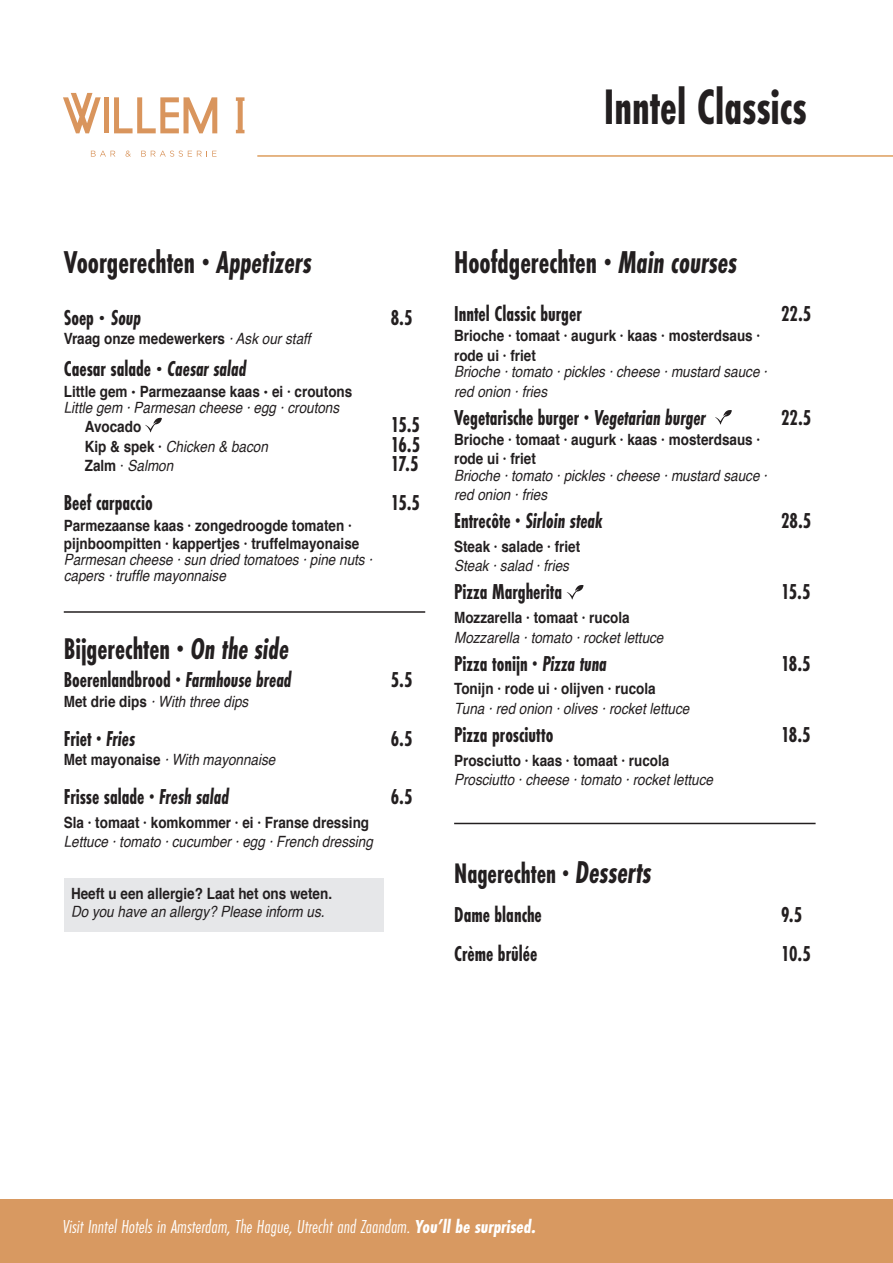
<style>
.page{position:relative;width:893px;height:1263px;background:#fff}
.page>*{position:absolute;margin:0;border:0;box-sizing:border-box;transform-origin:0 0}
.t1{font:700 51.75px "Futura PT Cond";color:#231f20;scale:.87 1}
.t2{font:700 32.85px "Futura PT Cond";color:#231f20;scale:.87 1}
.t3{font:700 31.05px "Futura PT Cond";color:#231f20;scale:.87 1}
.t4{font:700 29.25px "Futura PT Cond";color:#231f20;scale:.87 1}
.t5{font:700 22.35px "Futura PT Cond";color:#231f20;scale:.87 1}
.t6{font:italic 700 22.35px "Futura PT Cond";color:#231f20;scale:.87 1}
.t7{font:italic 19.5px "Futura PT Cond";color:#fff}
.t8{font:italic 15.6px/16.2px "Helvetica";color:#231f20;scale:.87 1}
.t9{font:700 15.6px/19.5px "Helvetica";color:#231f20;scale:.87 1}
.s1{font-style:italic}
.s2{font-family:"Helvetica";font-weight:400;font-size:19.5px}
.s3{font-weight:400;font-style:italic}
.s4{font-weight:700;font-style:normal}
.s5{font-weight:700;font-style:normal;font-size:13.5px}
.s6{font-style:normal}
.s7{font-style:italic;font-size:32.85px}
.s8{font-weight:700}
</style>
<div class="page">
<svg style="left:145px;top:418px;width:17px;height:14px"></svg>
<hr style="left:64px;top:611px;width:361px;height:2px;background:#231f20">
<div style="left:64px;top:878px;width:320px;height:53px;background:#e6e7e9"></div>
<svg style="left:715px;top:410px;width:17px;height:14px"></svg>
<svg style="left:567px;top:585px;width:17px;height:14px"></svg>
<hr style="left:454px;top:823px;width:362px;height:1px;background:#231f20">
<div style="left:0;top:1199px;width:893px;height:64px;background:#d89961"></div>
<hr style="left:257px;top:155px;width:636px;height:2px;background:#dd9d5d">
<svg style="left:91px;top:151px;width:24px;height:6px"></svg>
<svg style="left:125px;top:151px;width:6px;height:6px"></svg>
<svg style="left:141px;top:151px;width:76px;height:6px"></svg>
<div style="left:104px;top:97px;width:5px;height:36px;background:#d9955d"></div>
<svg style="left:114px;top:97px;width:103px;height:36px"></svg>
<svg style="left:63px;top:93px;width:38px;height:40px"></svg>
<svg style="left:236px;top:97px;width:8px;height:36px"></svg>
<h1 class="t1" style="left:604px;top:86px;width:235px">Inntel Classics</h1>
<h2 class="t2" style="left:64px;top:249px;width:286px">Voorgerechten · <span class="s1">Appetizers</span></h2>
<h3 class="t5" style="left:64px;top:308px;width:90px">Soep <span class="s2">•</span> <span class="s1">Soup</span></h3>
<h3 class="t5" style="left:391px;top:308px;width:27px">8.5</h3>
<p class="t9" style="left:64px;top:330px;width:285px">Vraag onze medewerkers <span class="s3">· Ask our staff</span></p>
<h3 class="t5" style="left:64px;top:360px;width:211px">Caesar salade <span class="s2">•</span> <span class="s1">Caesar salad</span></h3>
<p class="t8" style="left:64px;top:384px;width:333px"><span class="s4">Little gem</span> <span class="s5">•</span> <span class="s4">Parmezaanse kaas</span> <span class="s5">•</span> <span class="s4">ei · croutons<br></span>Little gem · Parmesan cheese · egg · croutons</p>
<p class="t9" style="left:85px;top:418px;width:66px">Avocado</p>
<h3 class="t5" style="left:391px;top:416px;width:35px">15.5</h3>
<p class="t8" style="left:85px;top:440px;width:212px"><span class="s4">Kip &amp; spek ·</span> Chicken &amp; bacon</p>
<h3 class="t5" style="left:391px;top:435px;width:35px">16.5</h3>
<p class="t8" style="left:85px;top:459px;width:103px"><span class="s4">Zalm</span> <span class="s6">·</span> Salmon</p>
<h3 class="t5" style="left:391px;top:455px;width:33px">17.5</h3>
<h3 class="t5" style="left:64px;top:494px;width:104px">Beef carpaccio</h3>
<h3 class="t5" style="left:391px;top:494px;width:35px">15.5</h3>
<p class="t9" style="left:64px;top:518px;width:341px;line-height:18px">Parmezaanse kaas · zongedroogde tomaten · pijnboompitten · kappertjes · truffelmayonaise</p>
<p class="t8" style="left:64px;top:553px;width:356px">Parmesan cheese · sun dried tomatoes · pine nuts · capers · truffle mayonnaise</p>
<h3 class="t3" style="left:64px;top:636px;width:260px">Bijgerechten · <span class="s1">On the side</span></h3>
<h3 class="t5" style="left:64px;top:671px;width:263px">Boerenlandbrood · <span class="s1">Farmhouse bread</span></h3>
<h3 class="t5" style="left:391px;top:671px;width:27px">5.5</h3>
<p class="t8" style="left:64px;top:694px;width:214px"><span class="s4">Met drie dips</span> · With three dips</p>
<h3 class="t5" style="left:64px;top:729px;width:84px">Friet · <span class="s1">Fries</span></h3>
<h3 class="t5" style="left:391px;top:729px;width:27px">6.5</h3>
<p class="t8" style="left:64px;top:752px;width:245px"><span class="s4">Met mayonaise</span> · With mayonnaise</p>
<h3 class="t5" style="left:64px;top:788px;width:192px">Frisse salade · <span class="s1">Fresh salad</span></h3>
<h3 class="t5" style="left:391px;top:788px;width:27px">6.5</h3>
<p class="t9" style="left:64px;top:814px;width:352px">Sla · tomaat · komkommer · ei · Franse dressing</p>
<p class="t8" style="left:64px;top:835px;width:357px">Lettuce · tomato · cucumber · egg · French dressing</p>
<p class="t9" style="left:71px;top:885px;width:302px">Heeft u een allergie? Laat het ons weten.</p>
<p class="t8" style="left:71px;top:905px;width:293px">Do you have an allergy? Please inform us.</p>
<h2 class="t2" style="left:454px;top:249px;width:327px">Hoofdgerechten · <span class="s1">Main courses</span></h2>
<h3 class="t5" style="left:454px;top:304px;width:148px">Inntel Classic burger</h3>
<h3 class="t5" style="left:781px;top:304px;width:36px">22.5</h3>
<p class="t9" style="left:454px;top:327px;width:353px">Brioche · tomaat · augurk · kaas · mosterdsaus · rode ui · friet</p>
<p class="t8" style="left:454px;top:363px;width:361px;line-height:19.5px">Brioche · tomato · pickles · cheese · mustard sauce · red onion · fries</p>
<h3 class="t5" style="left:454px;top:408px;width:291px">Vegetarische burger · <span class="s1">Vegetarian burger</span></h3>
<h3 class="t5" style="left:781px;top:408px;width:36px">22.5</h3>
<p class="t9" style="left:454px;top:431px;width:353px">Brioche · tomaat · augurk · kaas · mosterdsaus · rode ui · friet</p>
<p class="t8" style="left:454px;top:467px;width:361px;line-height:19.5px">Brioche · tomato · pickles · cheese · mustard sauce · red onion · fries</p>
<h3 class="t6" style="left:454px;top:512px;width:172px"><span class="s6">Entrecôte ·</span> Sirloin steak</h3>
<h3 class="t5" style="left:781px;top:512px;width:36px">28.5</h3>
<p class="t9" style="left:454px;top:538px;width:146px">Steak · salade · friet</p>
<p class="t8" style="left:454px;top:559px;width:133px">Steak · salad · fries</p>
<h3 class="t5" style="left:454px;top:583px;width:126px">Pizza Margherita</h3>
<h3 class="t5" style="left:781px;top:583px;width:35px">15.5</h3>
<p class="t9" style="left:454px;top:609px;width:203px">Mozzarella · tomaat · rucola</p>
<p class="t8" style="left:454px;top:631px;width:242px">Mozzarella · tomato · rocket lettuce</p>
<h3 class="t5" style="left:454px;top:654px;width:177px">Pizza tonijn · <span class="s1">Pizza tuna</span></h3>
<h3 class="t5" style="left:781px;top:654px;width:35px">18.5</h3>
<p class="t9" style="left:454px;top:681px;width:233px">Tonijn · rode ui · olijven · rucola</p>
<p class="t8" style="left:454px;top:702px;width:272px">Tuna · red onion · olives · rocket lettuce</p>
<h3 class="t5" style="left:454px;top:725px;width:115px">Pizza prosciutto</h3>
<h3 class="t5" style="left:781px;top:725px;width:35px">18.5</h3>
<p class="t9" style="left:454px;top:752px;width:249px">Prosciutto · kaas · tomaat · rucola</p>
<p class="t8" style="left:454px;top:773px;width:299px">Prosciutto · cheese · tomato · rocket lettuce</p>
<h3 class="t4" style="left:454px;top:861px;width:228px">Nagerechten · <span class="s7">Desserts</span></h3>
<h3 class="t5" style="left:454px;top:905px;width:102px">Dame blanche</h3>
<h3 class="t5" style="left:781px;top:905px;width:26px">9.5</h3>
<h3 class="t5" style="left:454px;top:944px;width:97px">Crème brûlée</h3>
<h3 class="t5" style="left:781px;top:944px;width:36px">10.5</h3>
<p class="t7" style="left:63px;top:1219px;width:475px">Visit Inntel Hotels in Amsterdam, The Hague, Utrecht and Zaandam. <span class="s8">You’ll be surprised.</span></p>
</div>
